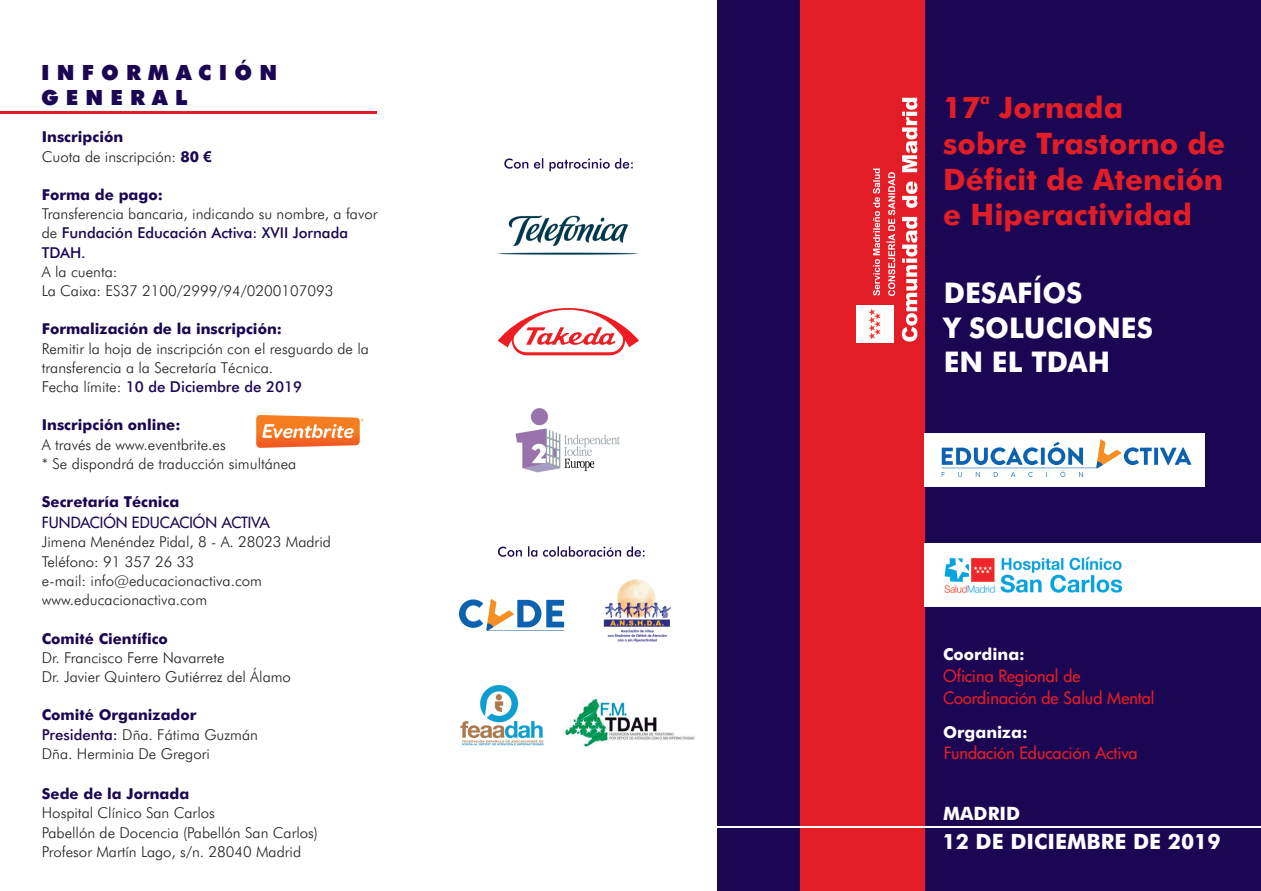
<style>
.page{position:relative;width:1261px;height:891px;background:#fff}
.page>*{position:absolute;margin:0;border:0;box-sizing:border-box;transform-origin:0 0}
.t1{font:700 29.55px/35.7px "Futura BT";color:#e21d25}
.t2{font:700 28.5px/34.3px "Futura BT";color:#fff}
.t3{font:700 21.15px "Futura BT";color:#fff}
.t4{font:900 21px/25.3px "Futura BT";letter-spacing:.345em;color:#1b0653}
.t5{font:700 18.45px "Futura BT";color:#fff}
.t6{font:500 16.5px/21.8px "Futura";color:#e21d25}
.t7{font:700 16.5px "Futura BT";color:#fff}
.t8{font:300 15px/19.2px "Futura BT";color:#231f20}
.t9{font:700 15px "Futura BT";color:#1b0653}
.t10{font:500 15px "Futura";color:#1b0653}
.t11{font:700 14.85px "Futura BT";color:#e21d25}
.s1{font-weight:700;color:#1b0653}
.s2{font-family:"Arial";font-weight:700;color:#1b0653}
.s3{font-weight:500;color:#1b0653}
</style>
<div class="page">
<div style="left:716px;top:0;width:544px;height:890px;background:#1b0653"></div>
<div style="left:799px;top:0;width:125px;height:890px;background:#e21d25"></div>
<div style="left:856px;top:305px;width:38px;height:38px;background:#fff"></div>
<svg style="left:868px;top:309px;width:12px;height:30px"></svg>
<svg style="left:901px;top:98px;width:16px;height:243px"></svg>
<svg style="left:886px;top:172px;width:9px;height:124px"></svg>
<svg style="left:873px;top:168px;width:7px;height:127px"></svg>
<hr style="left:0;top:111px;width:377px;height:2px;background:#e21d25">
<hr style="left:716px;top:826px;width:544px;height:2px;background:#fff">
<div style="left:924px;top:543px;width:336px;height:64px;background:#fff"></div>
<svg style="left:504px;top:158px;width:128px;height:13px"></svg>
<img style="left:603px;top:579px;width:68px;height:64px">
<svg style="left:498px;top:546px;width:146px;height:10px"></svg>
<img style="left:256px;top:415px;width:108px;height:33px">
<img style="left:944px;top:556px;width:179px;height:37px">
<img style="left:460px;top:685px;width:84px;height:61px">
<img style="left:564px;top:698px;width:131px;height:49px">
<div style="left:924px;top:433px;width:280px;height:53px;background:#fff"></div>
<svg style="left:941px;top:447px;width:97px;height:18px"></svg>
<svg style="left:1040px;top:447px;width:4px;height:17px"></svg>
<hr style="left:1154px;top:447px;width:3px;height:17px;background:#0d62b0">
<svg style="left:1160px;top:447px;width:31px;height:18px"></svg>
<svg style="left:1096px;top:439px;width:55px;height:29px"></svg>
<svg style="left:941px;top:472px;width:3px;height:5px"></svg>
<svg style="left:975px;top:472px;width:4px;height:5px"></svg>
<svg style="left:993px;top:472px;width:4px;height:5px"></svg>
<svg style="left:1010px;top:472px;width:5px;height:5px"></svg>
<svg style="left:1046px;top:441px;width:36px;height:36px"></svg>
<hr style="left:941px;top:467px;width:156px;height:1px;background:#0d62b0">
<img style="left:498px;top:215px;width:140px;height:39px">
<img style="left:515px;top:408px;width:105px;height:65px">
<svg style="left:497px;top:308px;width:142px;height:47px"></svg>
<svg style="left:459px;top:599px;width:105px;height:31px"></svg>
<hr style="left:487px;top:630px;width:77px;height:1px;background:#0d62b0">
<h3 class="t4" style="left:41px;top:62px;width:237px">INFORMACIÓN<br>GENERAL</h3>
<p class="t8" style="left:42px;top:129px;width:171px"><span class="s1">Inscripción<br></span>Cuota de inscripción: <span class="s1">80</span> <span class="s2">€</span></p>
<p class="t9" style="left:42px;top:188px;width:122px">Forma de pago:</p>
<p class="t8" style="left:42px;top:205px;width:337px">Transferencia bancaria, indicando su nombre, a favor de <span class="s3">Fundación Educación Activa: XVII Jornada<br>TDAH.</span></p>
<p class="t8" style="left:42px;top:263px;width:293px">A la cuenta:<br>La Caixa: ES37 2100/2999/94/0200107093</p>
<p class="t9" style="left:42px;top:323px;width:241px">Formalización de la inscripción:</p>
<p class="t8" style="left:42px;top:340px;width:328px">Remitir la hoja de inscripción con el resguardo de la transferencia a la Secretaría Técnica.<br>Fecha límite: <span class="s3">10 de Diciembre de 2019</span></p>
<p class="t9" style="left:42px;top:419px;width:140px">Inscripción online:</p>
<p class="t8" style="left:42px;top:436px;width:256px">A través de www.eventbrite.es<br>* Se dispondrá de traducción simultánea</p>
<p class="t9" style="left:42px;top:495px;width:139px">Secretaría Técnica</p>
<p class="t10" style="left:42px;top:516px;width:230px">FUNDACIÓN EDUCACIÓN ACTIVA</p>
<p class="t8" style="left:42px;top:534px;width:290px">Jimena Menéndez Pidal, 8 - A. 28023 Madrid<br>Teléfono: 91 357 26 33<br>e-mail: info@educacionactiva.com www.educacionactiva.com</p>
<p class="t9" style="left:42px;top:632px;width:128px">Comité Científico</p>
<p class="t8" style="left:42px;top:649px;width:251px">Dr. Francisco Ferre Navarrete<br>Dr. Javier Quintero Gutiérrez del Álamo</p>
<p class="t8" style="left:42px;top:706px;width:218px"><span class="s1">Comité Organizador<br></span><span class="s3">Presidenta:</span> Dña. Fátima Guzmán<br>Dña. Herminia De Gregori</p>
<p class="t9" style="left:42px;top:787px;width:149px">Sede de la Jornada</p>
<p class="t8" style="left:42px;top:804px;width:278px">Hospital Clínico San Carlos<br>Pabellón de Docencia (Pabellón San Carlos)<br>Profesor Martín Lago, s/n. 28040 Madrid</p>
<h1 class="t1" style="left:943px;top:93px;width:283px">17 Jornada<br>sobre Trastorno de<br>Déficit de Atención e Hiperactividad</h1>
<p class="t11" style="left:980px;top:92px;width:11px">a</p>
<h2 class="t2" style="left:943px;top:278px;width:211px">DESAFÍOS<br>Y SOLUCIONES<br>EN EL TDAH</h2>
<p class="t7" style="left:943px;top:647px;width:83px">Coordina:</p>
<p class="t6" style="left:943px;top:667px;width:213px">Oficina Regional de<br>Coordinación de Salud Mental</p>
<p class="t7" style="left:943px;top:725px;width:86px">Organiza:</p>
<p class="t6" style="left:943px;top:743px;width:195px">Fundación Educación Activa</p>
<p class="t5" style="left:943px;top:805px;width:79px">MADRID</p>
<h3 class="t3" style="left:942px;top:833px;width:279px">12 DE DICIEMBRE DE 2019</h3>
</div>
